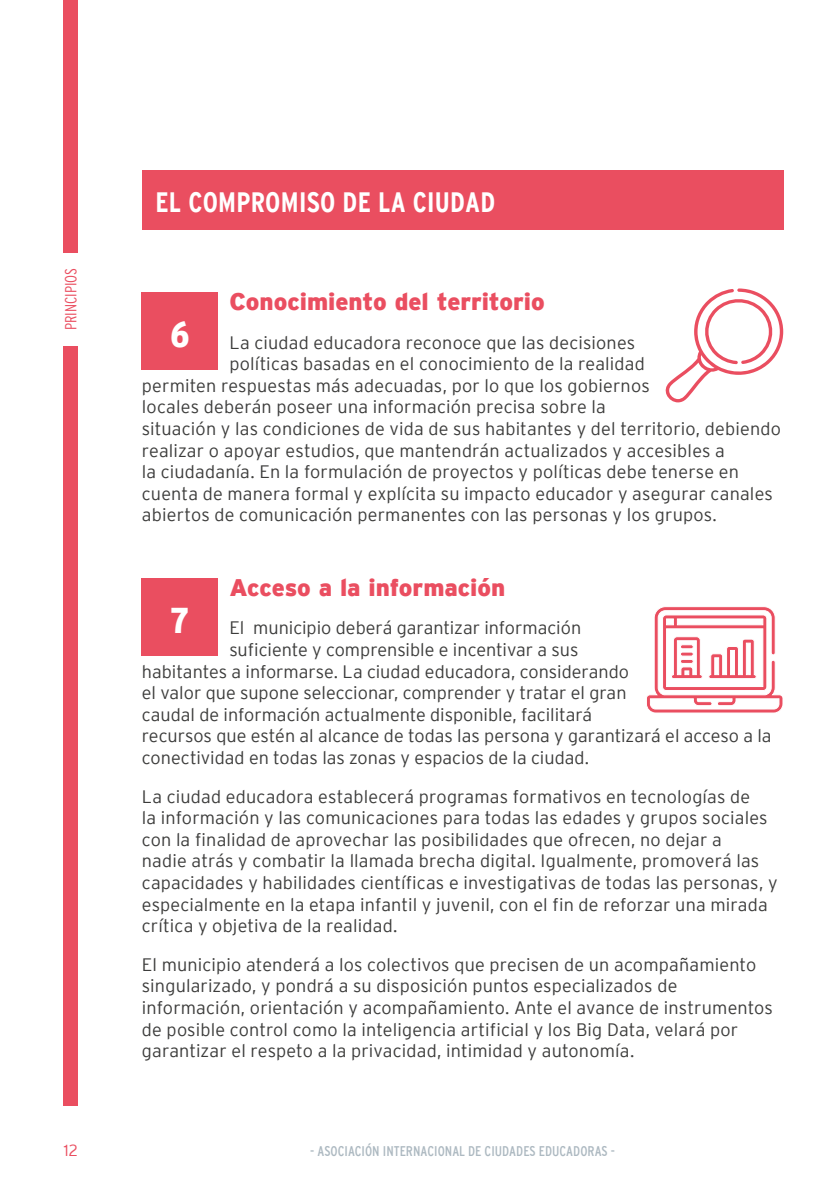
<style>
.page{position:relative;width:840px;height:1191px;background:#fff}
.page>*{position:absolute;margin:0;border:0;box-sizing:border-box;transform-origin:0 0}
.t1{font:900 condensed 36px "Interstate";color:#fff}
.t2{font:700 condensed 28px "Interstate";letter-spacing:.01em;color:#fff}
.t3{font:900 24px "Interstate";letter-spacing:-.005em;color:#ea4e60}
.t4{font:300 18px/21.6px "Interstate";letter-spacing:.01em;color:#3c3c3b}
.t5{font:300 condensed 16px "Interstate";color:#ea4e60}
.t6{font:300 16px "Interstate";color:#ea4e60}
.t7{font:condensed 14px "Interstate";color:#adb9c1}
</style>
<div class="page">
<div style="left:64px;top:346px;width:14px;height:760px;background:#ea4e60"></div>
<div style="left:64px;top:0;width:14px;height:252px;background:#ea4e60"></div>
<div style="left:142px;top:170px;width:640px;height:59px;background:#ea4e60"></div>
<div style="left:142px;top:291px;width:76px;height:78px;background:#ea4e60"></div>
<div style="left:142px;top:578px;width:76px;height:78px;background:#ea4e60"></div>
<svg style="left:665px;top:288px;width:117px;height:114px"></svg>
<svg style="left:647px;top:606px;width:136px;height:107px"></svg>
<p class="t5" style="left:62px;top:330px;width:64px;rotate:-90deg">PRINCIPIOS</p>
<h2 class="t2" style="left:155px;top:187px;width:341px">EL COMPROMISO DE LA CIUDAD</h2>
<h3 class="t3" style="left:229px;top:288px;width:316px">Conocimiento del territorio</h3>
<p class="t4" style="left:229px;top:331px;width:407px">La ciudad educadora reconoce que las decisiones</p>
<p class="t4" style="left:229px;top:353px;width:417px">políticas basadas en el conocimiento de la realidad</p>
<p class="t4" style="left:142px;top:374px;width:509px">permiten respuestas más adecuadas, por lo que los gobiernos</p>
<p class="t4" style="left:142px;top:396px;width:465px">locales deberán poseer una información precisa sobre la</p>
<p class="t4" style="left:142px;top:418px;width:640px">situación y las condiciones de vida de sus habitantes y del territorio, debiendo</p>
<p class="t4" style="left:142px;top:439px;width:584px">realizar o apoyar estudios, que mantendrán actualizados y accesibles a</p>
<p class="t4" style="left:142px;top:461px;width:598px">la ciudadanía. En la formulación de proyectos y políticas debe tenerse en</p>
<p class="t4" style="left:142px;top:482px;width:632px">cuenta de manera formal y explícita su impacto educador y asegurar canales</p>
<p class="t4" style="left:142px;top:504px;width:576px">abiertos de comunicación permanentes con las personas y los grupos.</p>
<h1 class="t1" style="left:170px;top:314px;width:21px">6</h1>
<h3 class="t3" style="left:229px;top:573px;width:277px">Acceso a la información</h3>
<p class="t4" style="left:229px;top:617px;width:353px">El municipio deberá garantizar información</p>
<p class="t4" style="left:229px;top:638px;width:350px">suficiente y comprensible e incentivar a sus</p>
<p class="t4" style="left:142px;top:660px;width:488px">habitantes a informarse. La ciudad educadora, considerando</p>
<p class="t4" style="left:142px;top:682px;width:486px">el valor que supone seleccionar, comprender y tratar el gran</p>
<p class="t4" style="left:142px;top:703px;width:451px">caudal de información actualmente disponible, facilitará</p>
<p class="t4" style="left:142px;top:725px;width:631px">recursos que estén al alcance de todas las persona y garantizará el acceso a la</p>
<p class="t4" style="left:142px;top:746px;width:448px">conectividad en todas las zonas y espacios de la ciudad.</p>
<p class="t4" style="left:142px;top:785px;width:637px">La ciudad educadora establecerá programas formativos en tecnologías de<br>la información y las comunicaciones para todas las edades y grupos sociales con la finalidad de aprovechar las posibilidades que ofrecen, no dejar a<br>nadie atrás y combatir la llamada brecha digital. Igualmente, promoverá las capacidades y habilidades científicas e investigativas de todas las personas, y especialmente en la etapa infantil y juvenil, con el fin de reforzar una mirada crítica y objetiva de la realidad.</p>
<p class="t4" style="left:142px;top:953px;width:632px">El municipio atenderá a los colectivos que precisen de un acompañamiento singularizado, y pondrá a su disposición puntos especializados de información, orientación y acompañamiento. Ante el avance de instrumentos de posible control como la inteligencia artificial y los Big Data, velará por garantizar el respeto a la privacidad, intimidad y autonomía.</p>
<h1 class="t1" style="left:170px;top:600px;width:20px">7</h1>
<p class="t6" style="left:64px;top:1140px;width:16px">12</p>
<p class="t7" style="left:310px;top:1142px;width:306px">- ASOCIACIÓN INTERNACIONAL DE CIUDADES EDUCADORAS -</p>
</div>
